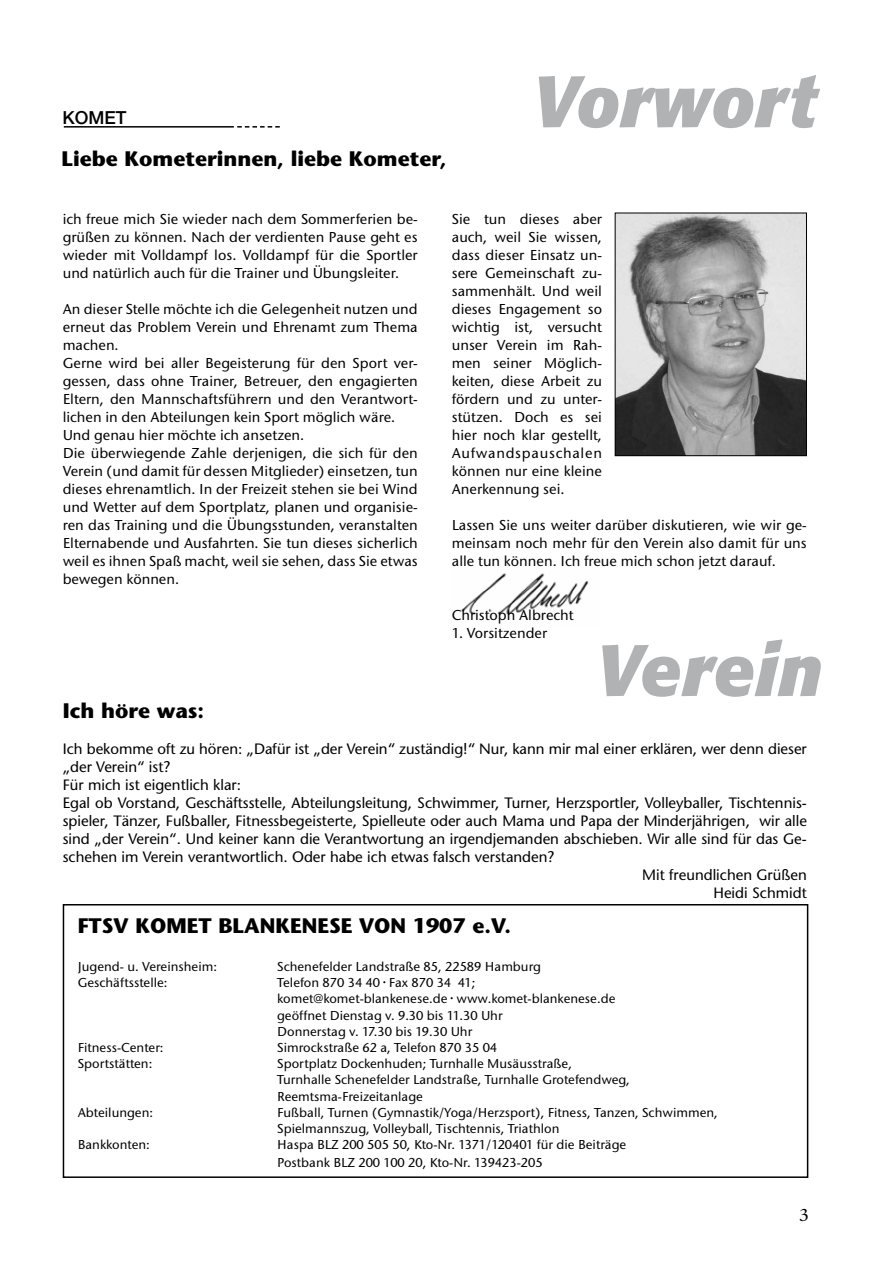
<style>
.page{position:relative;width:893px;height:1263px;background:#fff}
.page>*{position:absolute;margin:0;border:0;box-sizing:border-box;transform-origin:0 0}
.t1{font:italic 700 72px "Formata";color:#b1b2b4}
.t2{font:700 21px "Stone Sans";color:#000}
.t3{font:500 18px "Helvetica Neue";color:#000}
.t4{font:18px "Legacy Serif";color:#000}
.t5{font:500 15px/18px "Stone Sans EF";color:#000;text-align:justify}
.t6{font:15px "Stone Sans";color:#000}
.t7{font:500 13.5px/16.2px "Stone Sans EF";color:#000}
</style>
<div class="page">
<hr style="left:64px;top:126px;width:170px;height:2px;background:#000">
<svg style="left:237px;top:126px;width:43px;height:2px"></svg>
<img style="left:461px;top:573px;width:128px;height:42px">
<img style="left:617px;top:215px;width:188px;height:239px">
<div style="left:615px;top:213px;width:192px;height:243px;border:1px solid #000"></div>
<div style="left:63px;top:904px;width:745px;height:274px;border:2px solid #000"></div>
<p class="t3" style="left:62px;top:107px;width:66px">KOMET</p>
<h2 class="t2" style="left:61px;top:145px;width:387px">Liebe Kometerinnen, liebe Kometer,</h2>
<h1 class="t1" style="left:531px;top:57px;width:286px">Vorwort</h1>
<p class="t5" style="left:63px;top:210px;width:357px">ich freue mich Sie wieder nach dem Sommerferien be&shy;grüßen zu können. Nach der verdienten Pause geht es wieder mit Volldampf los. Volldampf für die Sportler und natürlich auch für die Trainer und Übungsleiter.</p>
<p class="t5" style="left:63px;top:300px;width:357px;text-align:left">An dieser Stelle möchte ich die Gelegenheit nutzen und erneut das Problem Verein und Ehrenamt zum Thema machen.<br>Gerne wird bei aller Begeisterung für den Sport ver&shy;gessen, dass ohne Trainer, Betreuer, den engagierten Eltern, den Mannschaftsführern und den Verantwort&shy;lichen in den Abteilungen kein Sport möglich wäre.<br>Und genau hier möchte ich ansetzen.<br>Die überwiegende Zahle derjenigen, die sich für den Verein (und damit für dessen Mitglieder) einsetzen, tun dieses ehrenamtlich. In der Freizeit stehen sie bei Wind und Wetter auf dem Sportplatz, planen und organisie&shy;ren das Training und die Übungsstunden, veranstalten Elternabende und Ausfahrten. Sie tun dieses sicherlich weil es ihnen Spaß macht, weil sie sehen, dass Sie etwas bewegen können.</p>
<p class="t5" style="left:452px;top:210px;width:152px">Sie tun dieses aber auch, weil Sie wissen, dass dieser Einsatz un&shy;sere Gemeinschaft zu&shy;sammenhält. Und weil dieses Engagement so wichtig ist, versucht unser Verein im Rah&shy;men seiner Möglich&shy;keiten, diese Arbeit zu fördern und zu unter&shy;stützen. Doch es sei hier noch klar gestellt, Aufwandspauschalen können nur eine kleine Anerkennung sei.</p>
<p class="t5" style="left:452px;top:516px;width:357px">Lassen Sie uns weiter darüber diskutieren, wie wir ge&shy;meinsam noch mehr für den Verein also damit für uns alle tun können. Ich freue mich schon jetzt darauf.</p>
<p class="t5" style="left:452px;top:606px;width:123px">Christoph Albrecht</p>
<p class="t5" style="left:452px;top:624px;width:97px">1. Vorsitzender</p>
<h1 class="t1" style="left:595px;top:626px;width:230px">Verein</h1>
<h2 class="t2" style="left:63px;top:698px;width:143px">Ich höre was:</h2>
<p class="t6" style="left:63px;top:740px;width:746px">Ich bekomme oft zu hören: „Dafür ist „der Verein“ zuständig!“ Nur, kann mir mal einer erklären, wer denn dieser</p>
<p class="t6" style="left:63px;top:758px;width:109px">„der Verein“ ist?</p>
<p class="t6" style="left:63px;top:776px;width:180px">Für mich ist eigentlich klar:</p>
<p class="t6" style="left:63px;top:794px;width:746px">Egal ob Vorstand, Geschäftsstelle, Abteilungsleitung, Schwimmer, Turner, Herzsportler, Volleyballer, Tischtennis-</p>
<p class="t6" style="left:63px;top:812px;width:746px">spieler, Tänzer, Fußballer, Fitnessbegeisterte, Spielleute oder auch Mama und Papa der Minderjährigen, wir alle</p>
<p class="t6" style="left:63px;top:830px;width:746px">sind „der Verein“. Und keiner kann die Verantwortung an irgendjemanden abschieben. Wir alle sind für das Ge-</p>
<p class="t6" style="left:63px;top:848px;width:493px">schehen im Verein verantwortlich. Oder habe ich etwas falsch verstanden?</p>
<p class="t6" style="left:642px;top:866px;width:166px">Mit freundlichen Grüßen</p>
<p class="t6" style="left:713px;top:884px;width:95px">Heidi Schmidt</p>
<h2 class="t2" style="left:78px;top:912px;width:435px">FTSV KOMET BLANKENESE VON 1907 e.V.</h2>
<p class="t7" style="left:78px;top:958px;width:141px">Jugend- u. Vereinsheim:</p>
<p class="t7" style="left:277px;top:958px;width:265px">Schenefelder Landstraße 85, 22589 Hamburg</p>
<p class="t7" style="left:78px;top:974px;width:91px">Geschäftsstelle:</p>
<p class="t7" style="left:277px;top:974px;width:340px">Telefon 870 34 40 · Fax 870 34 41; komet@komet-blankenese.de · www.komet-blankenese.de geöffnet Dienstag v. 9.30 bis 11.30 Uhr<br>Donnerstag v. 17.30 bis 19.30 Uhr</p>
<p class="t7" style="left:78px;top:1039px;width:87px">Fitness-Center:</p>
<p class="t7" style="left:277px;top:1039px;width:221px">Simrockstraße 62 a, Telefon 870 35 04</p>
<p class="t7" style="left:78px;top:1055px;width:76px">Sportstätten:</p>
<p class="t7" style="left:277px;top:1055px;width:354px">Sportplatz Dockenhuden; Turnhalle Musäusstraße,<br>Turnhalle Schenefelder Landstraße, Turnhalle Grotefendweg,<br>Reemtsma-Freizeitanlage</p>
<p class="t7" style="left:78px;top:1104px;width:77px">Abteilungen:</p>
<p class="t7" style="left:277px;top:1104px;width:442px">Fußball, Turnen (Gymnastik/Yoga/Herzsport), Fitness, Tanzen, Schwimmen,<br>Spielmannszug, Volleyball, Tischtennis, Triathlon</p>
<p class="t7" style="left:78px;top:1136px;width:74px">Bankkonten:</p>
<p class="t7" style="left:277px;top:1135px;width:351px;line-height:18px">Haspa BLZ 200 505 50, Kto-Nr. 1371/120401 für die Beiträge<br>Postbank BLZ 200 100 20, Kto-Nr. 139423-205</p>
<p class="t4" style="left:799px;top:1204px;width:11px">3</p>
</div>
